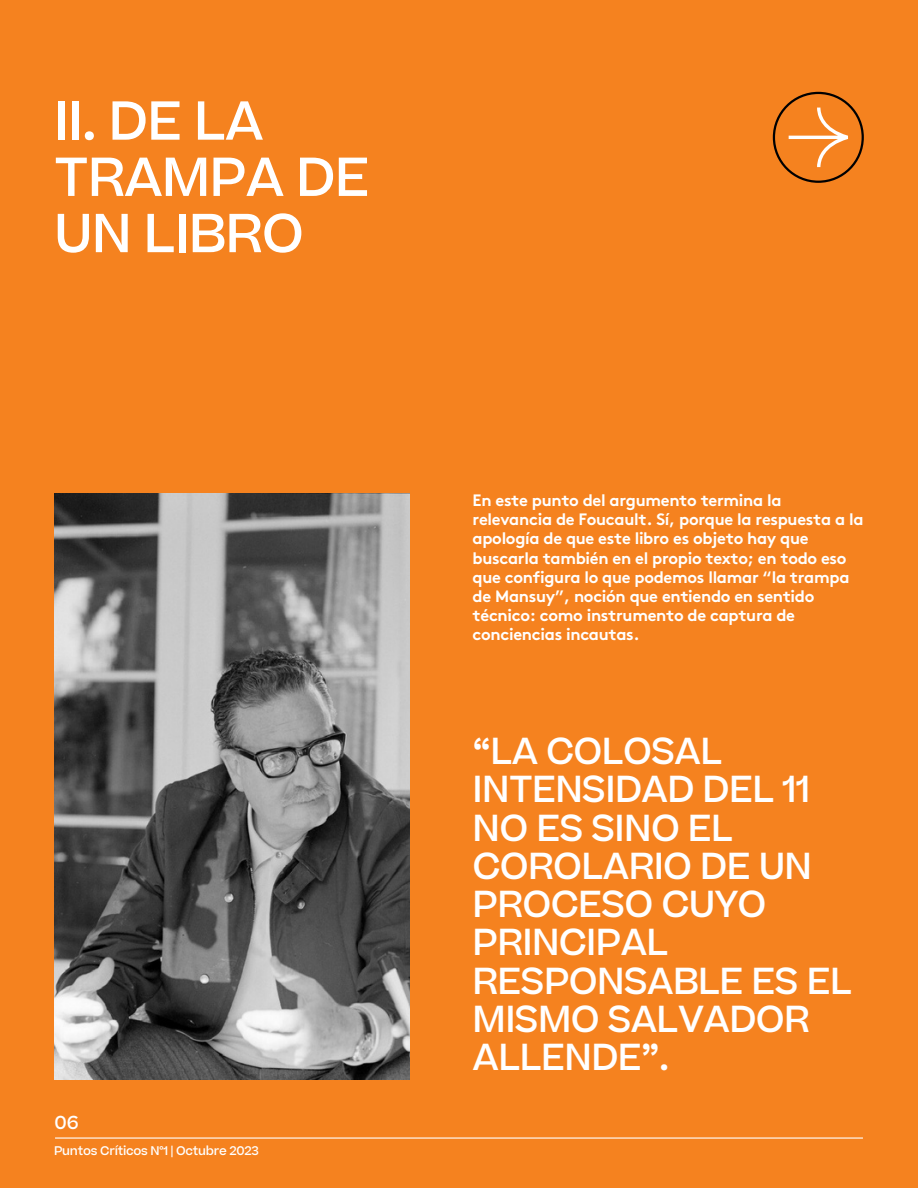
<style>
.page{position:relative;width:918px;height:1188px;background:#f5821f}
.page>*{position:absolute;margin:0;border:0;box-sizing:border-box;transform-origin:0 0}
.t1{font:500 52.5px/56.2px "Beatrice";letter-spacing:-.02em;color:#fff}
.t2{font:500 36px/38.2px "Beatrice";letter-spacing:-.02em;color:#fff}
.t3{font:500 18px "Beatrice";color:#fff}
.t4{font:700 16.5px/19.2px "Brown";letter-spacing:-.02em;color:#fff}
.t5{font:500 12px "Beatrice";letter-spacing:-.02em;color:#fff}
</style>
<div class="page">
<svg style="left:773px;top:92px;width:91px;height:91px"></svg>
<img style="left:54px;top:494px;width:356px;height:586px">
<hr style="left:55px;top:1137px;width:808px;height:2px;background:#fff">
<p class="t1" style="left:54px;top:95px;width:317px">II. DE LA<br>TRAMPA DE<br>UN LIBRO</p>
<p class="t3" style="left:55px;top:1109px;width:25px">06</p>
<p class="t5" style="left:54px;top:1142px;width:206px">Puntos Críticos N°1 | Octubre 2023</p>
<p class="t4" style="left:473px;top:493px;width:392px">En este punto del argumento termina la relevancia de Foucault. Sí, porque la respuesta a la apología de que este libro es objeto hay que buscarla también en el propio texto; en todo eso que configura lo que podemos llamar “la trampa de Mansuy”, noción que entiendo en sentido técnico: como instrumento de captura de conciencias incautas.</p>
<p class="t2" style="left:473px;top:734px;width:381px">“LA COLOSAL<br>INTENSIDAD DEL 11<br>NO ES SINO EL<br>COROLARIO DE UN<br>PROCESO CUYO<br>PRINCIPAL<br>RESPONSABLE ES EL<br>MISMO SALVADOR<br>ALLENDE”.</p>
</div>
